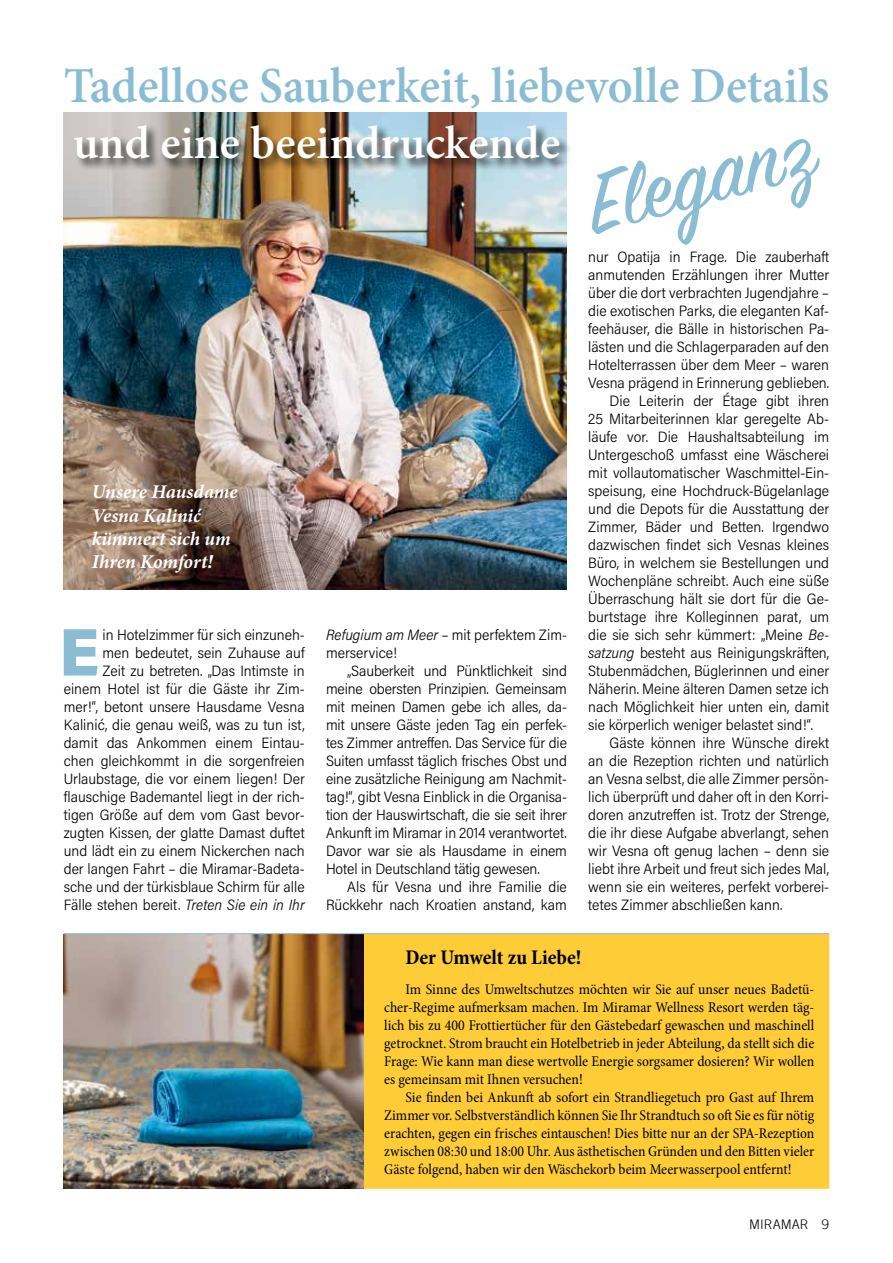
<style>
.page{position:relative;width:893px;height:1263px;background:#fff}
.page>*{position:absolute;margin:0;border:0;box-sizing:border-box;transform-origin:0 0}
.t1{font:94.5px "Sign Painter House Script";color:#8abdd3}
.t2{font:900 67.5px "Acumin Pro Semi Cond";color:#8abdd3}
.t3{font:600 50.4px "Minion Pro";color:#8abdd3;scale:.95 1}
.t4{font:600 46.65px "Minion Pro";color:#fff}
.t5{font:700 condensed 21px "Minion Pro";color:#000}
.t6{font:italic 700 19.5px/23.4px "Minion Pro";letter-spacing:-.005em;color:#fff}
.t7{font:300 15px/18px "Acumin Pro Semi Cond";color:#000;text-align:right}
.t8{font:condensed 15px/18px "Minion Pro";color:#000;text-align:justify}
.t9{font:300 13.2px "Trade Gothic LT";color:#000}
.s1{font-style:italic}
</style>
<div class="page">
<div style="left:64px;top:934px;width:765px;height:254px;background:#fecc37;border:1px solid #fecc37"></div>
<img style="left:64px;top:112px;width:503px;height:478px">
<div style="left:73px;top:123px;width:499px;height:49px;background:#000;opacity:.75"></div>
<img style="left:64px;top:934px;width:300px;height:254px">
<hr style="left:64px;top:933px;width:765px;height:1px;background:#8abdd3">
<h3 class="t3" style="left:64px;top:51px;width:807px">Tadellose Sauberkeit, liebevolle Details</h3>
<h3 class="t4" style="left:73px;top:111px;width:489px">und eine beeindruckende</h3>
<h1 class="t1" style="left:573px;top:150px;width:233px;rotate:-15deg">Eleganz</h1>
<p class="t7" style="left:588px;top:247px;width:242px">nur Opatija in Frage. Die zauberhaft</p>
<p class="t7" style="left:588px;top:265px;width:242px">anmutenden Erzählungen ihrer Mutter</p>
<p class="t7" style="left:588px;top:283px;width:242px">über die dort verbrachten Jugendjahre –</p>
<p class="t7" style="left:588px;top:301px;width:242px">die exotischen Parks, die eleganten Kaf-</p>
<p class="t7" style="left:588px;top:319px;width:242px">feehäuser, die Bälle in historischen Pa-</p>
<p class="t7" style="left:588px;top:337px;width:242px">lästen und die Schlagerparaden auf den</p>
<p class="t7" style="left:588px;top:355px;width:242px">Hotelterrassen über dem Meer – waren</p>
<p class="t7" style="left:588px;top:373px;width:242px">Vesna prägend in Erinnerung geblieben.</p>
<p class="t7" style="left:609px;top:391px;width:221px">Die Leiterin der Étage gibt ihren</p>
<p class="t7" style="left:588px;top:409px;width:242px">25 Mitarbeiterinnen klar geregelte Ab-</p>
<p class="t7" style="left:588px;top:427px;width:242px">läufe vor. Die Haushaltsabteilung im</p>
<p class="t7" style="left:588px;top:445px;width:242px">Untergeschoß umfasst eine Wäscherei</p>
<p class="t7" style="left:588px;top:463px;width:242px">mit vollautomatischer Waschmittel-Ein-</p>
<p class="t7" style="left:588px;top:481px;width:242px">speisung, eine Hochdruck-Bügelanlage</p>
<p class="t7" style="left:588px;top:499px;width:242px">und die Depots für die Ausstattung der</p>
<p class="t7" style="left:588px;top:517px;width:242px">Zimmer, Bäder und Betten. Irgendwo</p>
<p class="t7" style="left:588px;top:535px;width:242px">dazwischen findet sich Vesnas kleines</p>
<p class="t7" style="left:588px;top:553px;width:242px">Büro, in welchem sie Bestellungen und</p>
<p class="t7" style="left:588px;top:571px;width:242px">Wochenpläne schreibt. Auch eine süße</p>
<p class="t7" style="left:588px;top:589px;width:242px">Überraschung hält sie dort für die Ge-</p>
<p class="t7" style="left:588px;top:607px;width:242px">burtstage ihre Kolleginnen parat, um</p>
<p class="t7" style="left:588px;top:625px;width:242px">die sie sich sehr kümmert: „Meine <span class="s1">Be-</span></p>
<p class="t7" style="left:588px;top:643px;width:242px"><span class="s1">satzung</span> besteht aus Reinigungskräften,</p>
<p class="t7" style="left:588px;top:661px;width:242px">Stubenmädchen, Büglerinnen und einer</p>
<p class="t7" style="left:588px;top:679px;width:242px">Näherin. Meine älteren Damen setze ich</p>
<p class="t7" style="left:588px;top:697px;width:242px">nach Möglichkeit hier unten ein, damit</p>
<p class="t7" style="left:588px;top:715px;width:226px">sie körperlich weniger belastet sind!“.</p>
<p class="t7" style="left:609px;top:733px;width:221px">Gäste können ihre Wünsche direkt</p>
<p class="t7" style="left:588px;top:751px;width:242px">an die Rezeption richten und natürlich</p>
<p class="t7" style="left:588px;top:769px;width:242px">an Vesna selbst, die alle Zimmer persön-</p>
<p class="t7" style="left:588px;top:787px;width:242px">lich überprüft und daher oft in den Korri-</p>
<p class="t7" style="left:588px;top:805px;width:242px">doren anzutreffen ist. Trotz der Strenge,</p>
<p class="t7" style="left:588px;top:823px;width:242px">die ihr diese Aufgabe abverlangt, sehen</p>
<p class="t7" style="left:588px;top:841px;width:242px">wir Vesna oft genug lachen – denn sie</p>
<p class="t7" style="left:588px;top:859px;width:242px">liebt ihre Arbeit und freut sich jedes Mal,</p>
<p class="t7" style="left:588px;top:877px;width:242px">wenn sie ein weiteres, perfekt vorberei-</p>
<p class="t7" style="left:588px;top:895px;width:196px">tetes Zimmer abschließen kann.</p>
<h3 class="t5" style="left:406px;top:942px;width:177px">Der Umwelt zu Liebe!</h3>
<p class="t8" style="left:384px;top:981px;width:432px;text-indent:21px">Im Sinne des Umweltschutzes möchten wir Sie auf unser neues Badetü&shy;cher-Regime aufmerksam machen. Im Miramar Wellness Resort werden täg&shy;lich bis zu 400 Frottiertücher für den Gästebedarf gewaschen und maschinell getrocknet. Strom braucht ein Hotelbetrieb in jeder Abteilung, da stellt sich die Frage: Wie kann man diese wertvolle Energie sorgsamer dosieren? Wir wollen es gemeinsam mit Ihnen versuchen!</p>
<p class="t8" style="left:384px;top:1089px;width:432px;text-indent:21px">Sie finden bei Ankunft ab sofort ein Strandliegetuch pro Gast auf Ihrem Zimmer vor. Selbstverständlich können Sie Ihr Strandtuch so oft Sie es für nötig erachten, gegen ein frisches eintauschen! Dies bitte nur an der SPA-Rezeption zwischen 08:30 und 18:00 Uhr. Aus ästhetischen Gründen und den Bitten vieler Gäste folgend, haben wir den Wäschekorb beim Meerwasserpool entfernt!</p>
<h3 class="t6" style="left:92px;top:480px;width:147px">Unsere Hausdame<br>Vesna Kalinić kümmert sich um<br>Ihren Komfort!</h3>
<p class="t7" style="left:64px;top:625px;width:242px">in Hotelzimmer für sich einzuneh-<br>men bedeutet, sein Zuhause auf<br>Zeit zu betreten. „Das Intimste in einem Hotel ist für die Gäste ihr Zim&shy;mer!“, betont unsere Hausdame Vesna Kalinić, die genau weiß, was zu tun ist, damit das Ankommen einem Eintau&shy;chen gleichkommt in die sorgenfreien Urlaubstage, die vor einem liegen! Der flauschige Bademantel liegt in der rich&shy;tigen Größe auf dem vom Gast bevor&shy;zugten Kissen, der glatte Damast duftet und lädt ein zu einem Nickerchen nach der langen Fahrt – die Miramar-Badeta&shy;sche und der türkisblaue Schirm für alle Fälle stehen bereit. <span class="s1">Treten Sie ein in Ihr</span></p>
<p class="t7" style="left:326px;top:625px;width:242px;text-align:left"><span class="s1">Refugium am Meer</span> – mit perfektem Zim&shy;merservice!</p>
<h2 class="t2" style="left:59px;top:605px;width:41px">E</h2>
<p class="t7" style="left:326px;top:661px;width:242px;text-align:justify;text-indent:21px">„Sauberkeit und Pünktlichkeit sind meine obersten Prinzipien. Gemeinsam mit meinen Damen gebe ich alles, da&shy;mit unsere Gäste jeden Tag ein perfek&shy;tes Zimmer antreffen. Das Service für die Suiten umfasst täglich frisches Obst und eine zusätzliche Reinigung am Nachmit&shy;tag!“, gibt Vesna Einblick in die Organisa&shy;tion der Hauswirtschaft, die sie seit ihrer Ankunft im Miramar in 2014 verantwortet.<br>Davor war sie als Hausdame in einem Hotel in Deutschland tätig gewesen.</p>
<p class="t7" style="left:326px;top:877px;width:242px">Als für Vesna und ihre Familie die<br>Rückkehr nach Kroatien anstand, kam</p>
<p class="t9" style="left:749px;top:1216px;width:81px">MIRAMAR 9</p>
</div>
